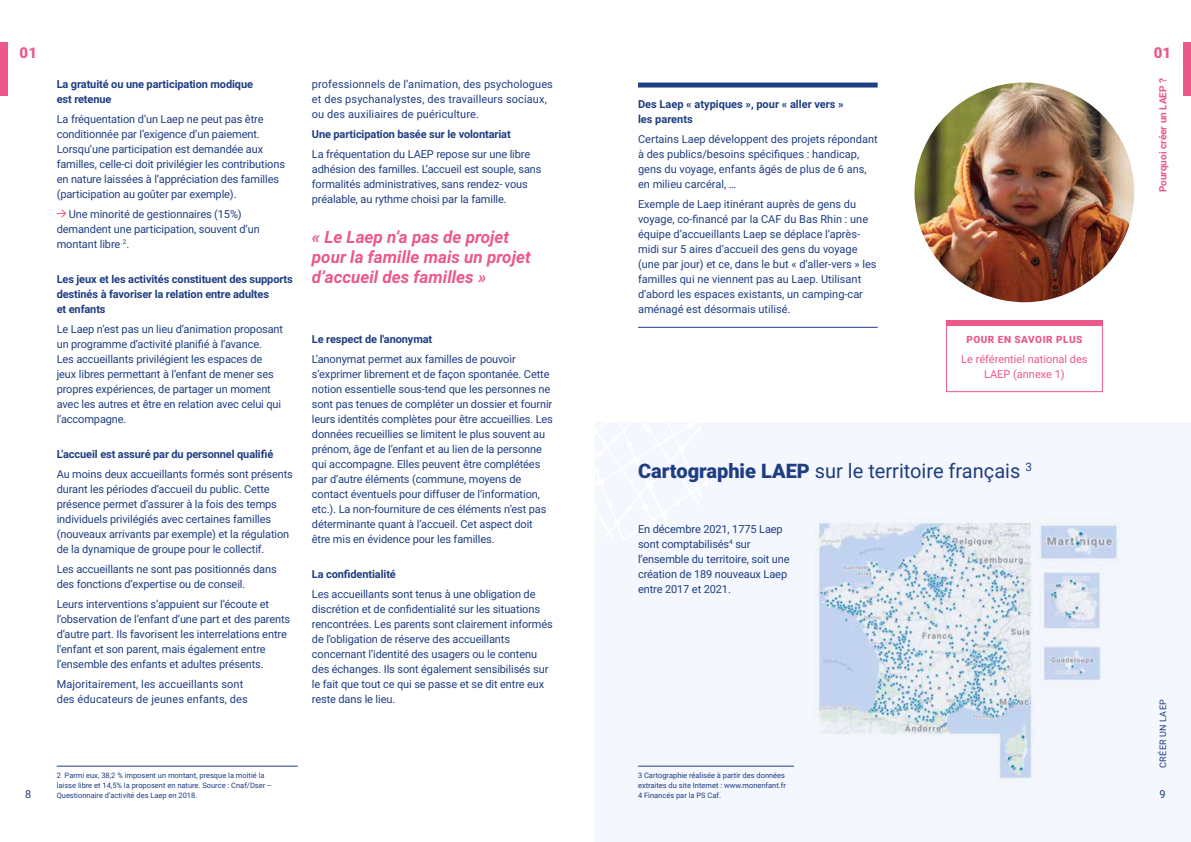
<style>
.page{position:relative;width:1191px;height:842px;background:#fff}
.page>*{position:absolute;margin:0;border:0;box-sizing:border-box;transform-origin:0 0}
.t1{font:20px "Roboto";color:#1e3d82}
.t2{font:italic 700 17px/20px "Roboto";color:#eb5889}
.t3{font:900 15px "Roboto";color:#eb5889}
.t4{font:11px/15px "Roboto";letter-spacing:-.01em;color:#1e3d82}
.t5{font:700 11px/15px "Roboto";letter-spacing:-.01em;color:#1e3d82}
.t6{font:11px/15px "Roboto";letter-spacing:.01em;color:#1e3d82}
.t7{font:11px/15px "Roboto";color:#eb5889;text-align:center}
.t8{font:700 10px "Roboto";color:#eb5889}
.t9{font:900 10px "Roboto";letter-spacing:.05em;color:#eb5889}
.t10{font:9px "Roboto";letter-spacing:.025em;color:#1e3d82}
.t11{font:7.5px/10px "Roboto";color:#1e3d82}
.s1{font-weight:900}
</style>
<div class="page">
<div style="left:1183px;top:43px;width:8px;height:53px;background:#eb5889"></div>
<div style="left:0;top:43px;width:8px;height:53px;background:#eb5889"></div>
<div style="left:595px;top:423px;width:596px;height:419px;background:#f4f7fd"></div>
<svg style="left:595px;top:423px;width:113px;height:117px"></svg>
<svg style="left:57px;top:209px;width:10px;height:9px"></svg>
<hr style="left:57px;top:766px;width:241px;height:1px;background:#1e3d82">
<div style="left:946px;top:320px;width:156px;height:72px;border:1px solid #eb5889"></div>
<div style="left:946px;top:320px;width:156px;height:6px;background:#eb5889"></div>
<img style="left:914px;top:83px;width:220px;height:219px;border-radius:110px">
<div style="left:638px;top:83px;width:239px;height:5px;background:#1e3d82"></div>
<hr style="left:638px;top:327px;width:239px;height:1px;background:#1e3d82">
<hr style="left:638px;top:766px;width:156px;height:1px;background:#1e3d82">
<img style="left:816px;top:522px;width:301px;height:257px">
<h3 class="t3" style="left:20px;top:42px;width:19px">01</h3>
<h3 class="t3" style="left:1154px;top:42px;width:19px">01</h3>
<p class="t5" style="left:57px;top:76px;width:198px">La gratuité ou une participation modique est retenue</p>
<p class="t4" style="left:57px;top:111px;width:230px">La fréquentation d’un Laep ne peut pas être conditionnée par l’exigence d’un paiement.<br>Lorsqu’une participation est demandée aux familles, celle-ci doit privilégier les contributions en nature laissées à l’appréciation des familles (participation au goûter par exemple).</p>
<p class="t4" style="left:57px;top:206px;width:204px;text-indent:12px">Une minorité de gestionnaires (15%) demandent une participation, souvent d’un montant libre <sup>2</sup>.</p>
<p class="t5" style="left:57px;top:271px;width:238px">Les jeux et les activités constituent des supports destinés à favoriser la relation entre adultes<br>et enfants</p>
<p class="t4" style="left:57px;top:321px;width:228px">Le Laep n’est pas un lieu d’animation proposant un programme d’activité planifié à l’avance.<br>Les accueillants privilégient les espaces de jeux libres permettant à l’enfant de mener ses propres expériences, de partager un moment avec les autres et être en relation avec celui qui l’accompagne.</p>
<p class="t5" style="left:57px;top:446px;width:218px">L’accueil est assuré par du personnel qualifié</p>
<p class="t4" style="left:57px;top:466px;width:238px">Au moins deux accueillants formés sont présents durant les périodes d’accueil du public. Cette présence permet d’assurer à la fois des temps individuels privilégiés avec certaines familles (nouveaux arrivants par exemple) et la régulation de la dynamique de groupe pour le collectif.</p>
<p class="t4" style="left:57px;top:561px;width:221px">Les accueillants ne sont pas positionnés dans des fonctions d’expertise ou de conseil.</p>
<p class="t4" style="left:57px;top:596px;width:235px">Leurs interventions s’appuient sur l’écoute et l’observation de l’enfant d’une part et des parents d’autre part. Ils favorisent les interrelations entre l’enfant et son parent, mais également entre l’ensemble des enfants et adultes présents.</p>
<p class="t6" style="left:57px;top:676px;width:193px">Majoritairement, les accueillants sont des éducateurs de jeunes enfants, des</p>
<p class="t6" style="left:312px;top:76px;width:242px">professionnels de l’animation, des psychologues et des psychanalystes, des travailleurs sociaux, ou des auxiliaires de puériculture.</p>
<p class="t5" style="left:312px;top:126px;width:200px">Une participation basée sur le volontariat</p>
<p class="t4" style="left:312px;top:146px;width:231px">La fréquentation du LAEP repose sur une libre adhésion des familles. L’accueil est souple, sans formalités administratives, sans rendez- vous préalable, au rythme choisi par la famille.</p>
<h2 class="t2" style="left:312px;top:226px;width:220px">« Le Laep n’a pas de projet pour la famille mais un projet d’accueil des familles »</h2>
<p class="t5" style="left:312px;top:331px;width:122px">Le respect de l'anonymat</p>
<p class="t4" style="left:312px;top:351px;width:242px">L’anonymat permet aux familles de pouvoir s’exprimer librement et de façon spontanée. Cette notion essentielle sous-tend que les personnes ne sont pas tenues de compléter un dossier et fournir leurs identités complètes pour être accueillies. Les données recueillies se limitent le plus souvent au prénom, âge de l’enfant et au lien de la personne qui accompagne. Elles peuvent être complétées par d’autre éléments (commune, moyens de contact éventuels pour diffuser de l’information, etc.). La non-fourniture de ces éléments n’est pas déterminante quant à l’accueil. Cet aspect doit être mis en évidence pour les familles.</p>
<p class="t5" style="left:312px;top:566px;width:85px">La confidentialité</p>
<p class="t4" style="left:312px;top:586px;width:242px">Les accueillants sont tenus à une obligation de discrétion et de confidentialité sur les situations rencontrées. Les parents sont clairement informés de l’obligation de réserve des accueillants concernant l’identité des usagers ou le contenu des échanges. Ils sont également sensibilisés sur le fait que tout ce qui se passe et se dit entre eux reste dans le lieu.</p>
<p class="t5" style="left:638px;top:96px;width:207px">Des Laep « atypiques », pour « aller vers » les parents</p>
<p class="t4" style="left:638px;top:131px;width:241px">Certains Laep développent des projets répondant à des publics/besoins spécifiques : handicap, gens du voyage, enfants âgés de plus de 6 ans, en milieu carcéral, …</p>
<p class="t4" style="left:638px;top:196px;width:240px">Exemple de Laep itinérant auprès de gens du voyage, co-financé par la CAF du Bas Rhin : une équipe d’accueillants Laep se déplace l’après&shy;midi sur 5 aires d’accueil des gens du voyage (une par jour) et ce, dans le but « d’aller-vers » les familles qui ne viennent pas au Laep. Utilisant d’abord les espaces existants, un camping-car aménagé est désormais utilisé.</p>
<p class="t9" style="left:966px;top:332px;width:118px">POUR EN SAVOIR PLUS</p>
<p class="t7" style="left:961px;top:351px;width:128px">Le référentiel national des<br>LAEP (annexe 1)</p>
<h1 class="t1" style="left:638px;top:456px;width:395px"><span class="s1">Cartographie LAEP</span> sur le territoire français <sup>3</sup></h1>
<p class="t4" style="left:638px;top:521px;width:153px">En décembre 2021, 1775 Laep sont comptabilisés<sup>4</sup> sur l’ensemble du territoire, soit une création de 189 nouveaux Laep entre 2017 et 2021.</p>
<p class="t8" style="left:1155px;top:192px;width:116px;rotate:-90deg">Pourquoi créer un LAEP ?</p>
<p class="t10" style="left:1156px;top:768px;width:70px;rotate:-90deg">CRÉER UN LAEP</p>
<p class="t11" style="left:57px;top:770px;width:217px">2 Parmi eux, 38,2 % imposent un montant, presque la moitié la laisse libre et 14,5% la proposent en nature. Source : Cnaf/Dser –<br>Questionnaire d’activité des Laep en 2018.</p>
<p class="t11" style="left:638px;top:770px;width:149px;text-align:justify">3 Cartographie réalisée à partir des données extraites du site Internet : www.monenfant.fr 4 Financés par la PS Caf.</p>
<p class="t4" style="left:25px;top:786px;width:8px">8</p>
<p class="t4" style="left:1159px;top:786px;width:8px">9</p>
</div>
